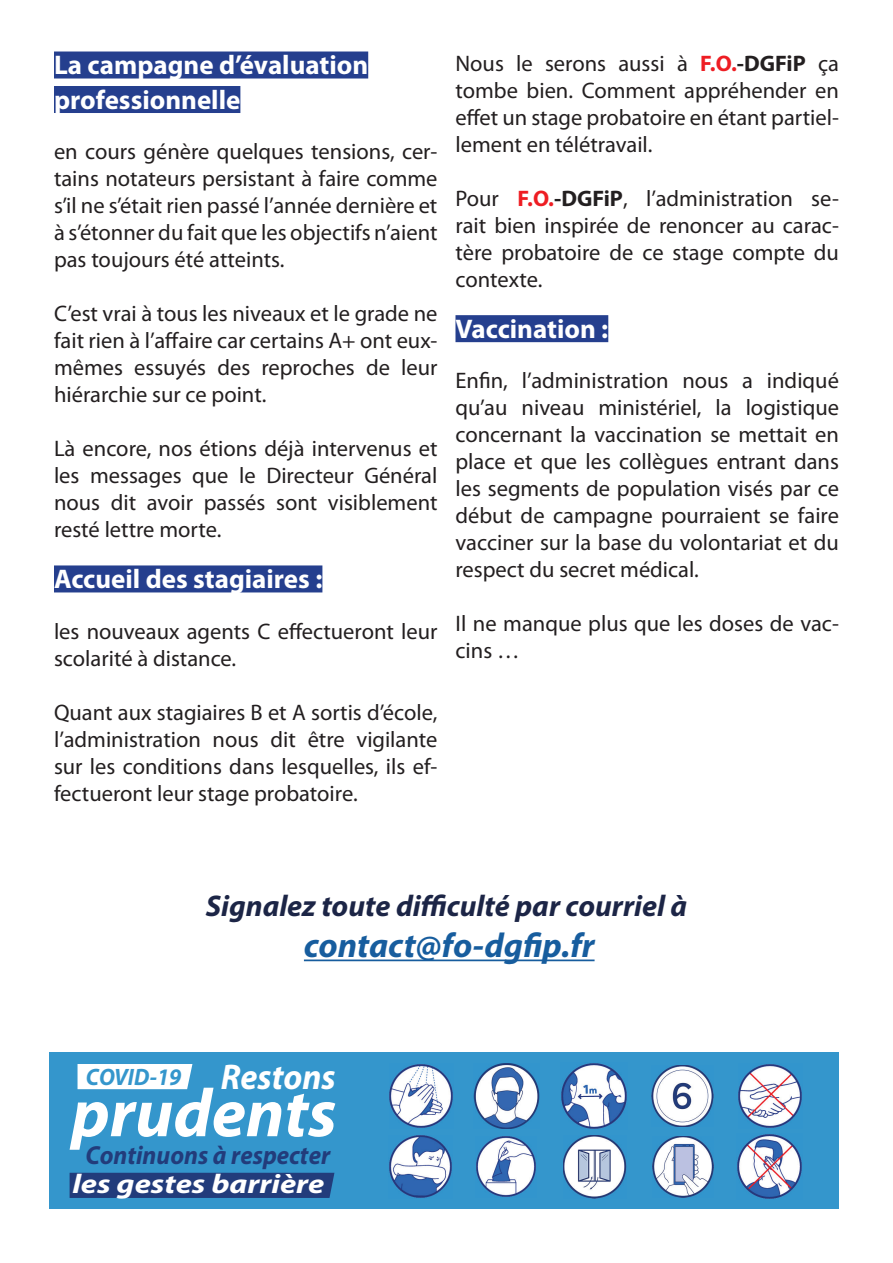
<style>
.page{position:relative;width:893px;height:1263px;background:#fff}
.page>*{position:absolute;margin:0;border:0;box-sizing:border-box;transform-origin:0 0}
.t1{font:italic 700 68.4px "Myriad Pro";color:#fff}
.t2{font:italic 700 35.85px "Myriad Pro";color:#fff;scale:.95 1}
.t3{font:italic 700 34.5px "Myriad Pro";color:#175d9e}
.t4{font:italic 700 30px "Myriad Pro";color:#1c2546}
.t5{font:italic 700 27.15px "Myriad Pro";color:#fff;scale:1.19 1}
.t6{font:700 27px "Myriad Pro";color:#fff}
.t7{font:italic 700 26.1px "Myriad Pro";color:#223c7b;scale:.95 1}
.t8{font:italic 700 23.85px "Myriad Pro";color:#3496cc;scale:.95 1}
.t9{font:22.5px/27px "Myriad Pro";color:#231f20;text-align:justify}
.s1{font-weight:700;color:#ee1d23}
.s2{font-weight:700}
</style>
<div class="page">
<div style="left:54px;top:52px;width:314px;height:27px;background:#253f8e"></div>
<div style="left:54px;top:86px;width:186px;height:27px;background:#253f8e"></div>
<div style="left:54px;top:565px;width:268px;height:27px;background:#253f8e"></div>
<div style="left:455px;top:315px;width:153px;height:27px;background:#253f8e"></div>
<hr style="left:304px;top:959px;width:291px;height:2px;background:#175d9e">
<div style="left:50px;top:1052px;width:789px;height:157px;background:#3496cc"></div>
<div style="left:78px;top:1064px;width:114px;height:25px;background:#fff"></div>
<img style="left:474px;top:1063px;width:65px;height:66px">
<img style="left:653px;top:1136px;width:60px;height:61px">
<img style="left:652px;top:1065px;width:61px;height:62px">
<img style="left:563px;top:1135px;width:63px;height:63px">
<img style="left:738px;top:1064px;width:64px;height:64px">
<img style="left:389px;top:1135px;width:63px;height:63px">
<img style="left:561px;top:1063px;width:66px;height:66px">
<img style="left:389px;top:1064px;width:64px;height:64px">
<img style="left:476px;top:1136px;width:60px;height:61px">
<img style="left:737px;top:1134px;width:65px;height:65px">
<div style="left:70px;top:1173px;width:264px;height:25px;background:#223c7b"></div>
<p class="t6" style="left:54px;top:48px;width:316px">La campagne d’évaluation</p>
<p class="t6" style="left:54px;top:82px;width:188px">professionnelle</p>
<p class="t9" style="left:54px;top:138px;width:385px">en cours génère quelques tensions, cer&shy;tains notateurs persistant à faire comme s’il ne s’était rien passé l’année dernière et à s’étonner du fait que les objectifs n’aient pas toujours été atteints.</p>
<p class="t9" style="left:54px;top:300px;width:385px">C’est vrai à tous les niveaux et le grade ne fait rien à l’affaire car certains A+ ont eux&shy;mêmes essuyés des reproches de leur hiérarchie sur ce point.</p>
<p class="t9" style="left:54px;top:435px;width:385px">Là encore, nos étions déjà intervenus et les messages que le Directeur Général nous dit avoir passés sont visiblement resté lettre morte.</p>
<p class="t6" style="left:54px;top:561px;width:270px">Accueil des stagiaires :</p>
<p class="t9" style="left:54px;top:617px;width:385px">les nouveaux agents C effectueront leur scolarité à distance.</p>
<p class="t9" style="left:54px;top:698px;width:385px">Quant aux stagiaires B et A sortis d’école, l’administration nous dit être vigilante sur les conditions dans lesquelles, ils ef&shy;fectueront leur stage probatoire.</p>
<p class="t9" style="left:455px;top:49px;width:385px">Nous le serons aussi à <span class="s1">F.O.</span><span class="s2">-DGFiP</span> ça tombe bien. Comment appréhender en effet un stage probatoire en étant partiel&shy;lement en télétravail.</p>
<p class="t9" style="left:455px;top:184px;width:385px">Pour <span class="s1">F.O.</span><span class="s2">-DGFiP</span>, l’administration se&shy;rait bien inspirée de renoncer au carac&shy;tère probatoire de ce stage compte du contexte.</p>
<p class="t6" style="left:455px;top:311px;width:154px">Vaccination :</p>
<p class="t9" style="left:455px;top:367px;width:385px">Enfin, l’administration nous a indiqué qu’au niveau ministériel, la logistique concernant la vaccination se mettait en place et que les collègues entrant dans les segments de population visés par ce début de campagne pourraient se faire vacciner sur la base du volontariat et du respect du secret médical.</p>
<p class="t9" style="left:455px;top:610px;width:385px">Il ne manque plus que les doses de vac&shy;cins …</p>
<p class="t4" style="left:206px;top:886px;width:483px">Signalez toute difficulté par courriel à</p>
<p class="t3" style="left:304px;top:923px;width:292px">contact@fo-dgfip.fr</p>
<h2 class="t2" style="left:221px;top:1054px;width:122px">Restons</h2>
<h1 class="t1" style="left:71px;top:1069px;width:267px">prudents</h1>
<p class="t8" style="left:86px;top:1062px;width:102px">COVID-19</p>
<p class="t7" style="left:85px;top:1138px;width:259px">Continuons à respecter</p>
<p class="t5" style="left:72px;top:1166px;width:213px">les gestes barrière</p>
</div>
